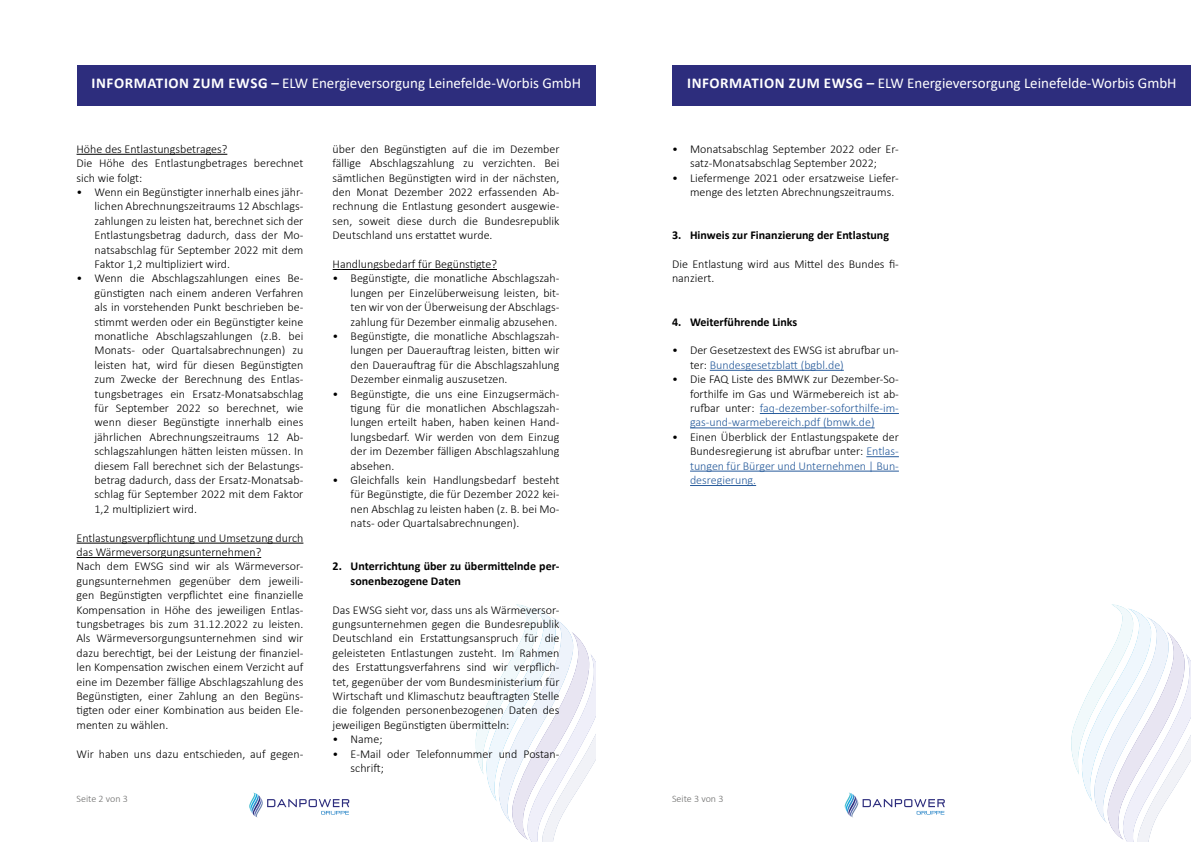
<style>
.page{position:relative;width:1191px;height:842px;background:#fff}
.page>*{position:absolute;margin:0;border:0;box-sizing:border-box;transform-origin:0 0}
.t1{font:15px "Calibri";color:#fff}
.t2{font:300 12px/14.4px "Calibri";color:#000;text-align:justify}
.t3{font:700 12px/14.4px "Calibri";color:#000}
.t4{font:300 10px "Calibri";color:#6d6d6c}
.s1{font-weight:700}
.s2{color:#275b9b}
</style>
<div class="page">
<svg style="left:475px;top:604px;width:120px;height:238px"></svg>
<svg style="left:1071px;top:604px;width:120px;height:238px"></svg>
<svg style="left:249px;top:793px;width:100px;height:24px"></svg>
<svg style="left:844px;top:793px;width:100px;height:24px"></svg>
<hr style="left:77px;top:154px;width:150px;height:1px;background:#000">
<hr style="left:77px;top:543px;width:226px;height:1px;background:#000">
<hr style="left:77px;top:557px;width:184px;height:1px;background:#000">
<hr style="left:333px;top:269px;width:164px;height:1px;background:#000">
<div style="left:77px;top:65px;width:518px;height:40px;background:#2d2d7d"></div>
<hr style="left:710px;top:370px;width:134px;height:1px;background:#275b9b">
<hr style="left:760px;top:413px;width:139px;height:1px;background:#275b9b">
<hr style="left:690px;top:428px;width:184px;height:1px;background:#275b9b">
<hr style="left:866px;top:456px;width:33px;height:1px;background:#275b9b">
<hr style="left:690px;top:471px;width:209px;height:1px;background:#275b9b">
<hr style="left:690px;top:485px;width:66px;height:1px;background:#275b9b">
<div style="left:672px;top:65px;width:519px;height:40px;background:#2d2d7d"></div>
<p class="t1" style="left:92px;top:73px;width:491px"><span class="s1">INFORMATION ZUM EWSG –</span> ELW Energieversorgung Leinefelde-Worbis GmbH</p>
<p class="t2" style="left:77px;top:141px;width:228px;text-align:left">Höhe des Entlastungsbetrages?<br>Die Höhe des Entlastungbetrages berechnet sich wie folgt:</p>
<p class="t2" style="left:95px;top:185px;width:210px;text-indent:-18px">• Wenn ein Begünstigter innerhalb eines jähr&shy;lichen Abrechnungszeitraums 12 Abschlags&shy;zahlungen zu leisten hat, berechnet sich der Entlastungsbetrag dadurch, dass der Mo&shy;natsabschlag für September 2022 mit dem Faktor 1,2 multipliziert wird.</p>
<p class="t2" style="left:95px;top:271px;width:210px;text-indent:-18px">• Wenn die Abschlagszahlungen eines Be&shy;günstigten nach einem anderen Verfahren als in vorstehenden Punkt beschrieben be&shy;stimmt werden oder ein Begünstigter keine monatliche Abschlagszahlungen (z.B. bei Monats- oder Quartalsabrechnungen) zu leisten hat, wird für diesen Begünstigten zum Zwecke der Berechnung des Entlas&shy;tungsbetrages ein Ersatz-Monatsabschlag für September 2022 so berechnet, wie wenn dieser Begünstigte innerhalb eines jährlichen Abrechnungszeitraums 12 Ab&shy;schlagszahlungen hätten leisten müssen. In diesem Fall berechnet sich der Belastungs&shy;betrag dadurch, dass der Ersatz-Monatsab&shy;schlag für September 2022 mit dem Faktor 1,2 multipliziert wird.</p>
<p class="t2" style="left:77px;top:530px;width:228px;text-align:left">Entlastungsverpflichtung und Umsetzung durch das Wärmeversorgungsunternehmen?<br>Nach dem EWSG sind wir als Wärmeversor&shy;gungsunternehmen gegenüber dem jeweili&shy;gen Begünstigten verpflichtet eine finanzielle Kompensation in Höhe des jeweiligen Entlas&shy;tungsbetrages bis zum 31.12.2022 zu leisten.<br>Als Wärmeversorgungsunternehmen sind wir dazu berechtigt, bei der Leistung der finanziel&shy;len Kompensation zwischen einem Verzicht auf eine im Dezember fällige Abschlagszahlung des Begünstigten, einer Zahlung an den Begüns&shy;tigten oder einer Kombination aus beiden Ele&shy;menten zu wählen.</p>
<p class="t2" style="left:77px;top:746px;width:228px">Wir haben uns dazu entschieden, auf gegen-</p>
<p class="t2" style="left:333px;top:141px;width:228px">über den Begünstigten auf die im Dezember fällige Abschlagszahlung zu verzichten. Bei sämtlichen Begünstigten wird in der nächsten, den Monat Dezember 2022 erfassenden Ab&shy;rechnung die Entlastung gesondert ausgewie&shy;sen, soweit diese durch die Bundesrepublik Deutschland uns erstattet wurde.</p>
<p class="t2" style="left:333px;top:257px;width:166px">Handlungsbedarf für Begünstigte?</p>
<p class="t2" style="left:351px;top:271px;width:210px;text-indent:-18px">• Begünstigte, die monatliche Abschlagszah&shy;lungen per Einzelüberweisung leisten, bit&shy;ten wir von der Überweisung der Abschlags&shy;zahlung für Dezember einmalig abzusehen.</p>
<p class="t2" style="left:351px;top:329px;width:210px;text-indent:-18px">• Begünstigte, die monatliche Abschlagszah&shy;lungen per Dauerauftrag leisten, bitten wir den Dauerauftrag für die Abschlagszahlung Dezember einmalig auszusetzen.</p>
<p class="t2" style="left:351px;top:386px;width:210px;text-indent:-18px">• Begünstigte, die uns eine Einzugsermäch&shy;tigung für die monatlichen Abschlagszah&shy;lungen erteilt haben, haben keinen Hand&shy;lungsbedarf. Wir werden von dem Einzug der im Dezember fälligen Abschlagszahlung absehen.</p>
<p class="t2" style="left:351px;top:473px;width:210px;text-indent:-18px">• Gleichfalls kein Handlungsbedarf besteht für Begünstigte, die für Dezember 2022 kei&shy;nen Abschlag zu leisten haben (z. B. bei Mo&shy;nats- oder Quartalsabrechnungen).</p>
<p class="t3" style="left:351px;top:559px;width:210px;text-indent:-18px">2. Unterrichtung über zu übermittelnde per&shy;sonenbezogene Daten</p>
<p class="t2" style="left:333px;top:602px;width:228px">Das EWSG sieht vor, dass uns als Wärmeversor&shy;gungsunternehmen gegen die Bundesrepublik Deutschland ein Erstattungsanspruch für die geleisteten Entlastungen zusteht. Im Rahmen des Erstattungsverfahrens sind wir verpflich&shy;tet, gegenüber der vom Bundesministerium für Wirtschaft und Klimaschutz beauftragten Stelle die folgenden personenbezogenen Daten des jeweiligen Begünstigten übermitteln:</p>
<p class="t2" style="left:333px;top:732px;width:51px">• Name;</p>
<p class="t2" style="left:351px;top:746px;width:210px;text-indent:-18px">• E-Mail oder Telefonnummer und Postan&shy;schrift;</p>
<p class="t1" style="left:687px;top:73px;width:491px"><span class="s1">INFORMATION ZUM EWSG –</span> ELW Energieversorgung Leinefelde-Worbis GmbH</p>
<p class="t2" style="left:672px;top:141px;width:228px;text-align:center">• Monatsabschlag September 2022 oder Er&shy;satz-Monatsabschlag September 2022;</p>
<p class="t2" style="left:690px;top:170px;width:210px;text-indent:-18px">• Liefermenge 2021 oder ersatzweise Liefer&shy;menge des letzten Abrechnungszeitraums.</p>
<p class="t3" style="left:672px;top:228px;width:218px">3. Hinweis zur Finanzierung der Entlastung</p>
<p class="t2" style="left:672px;top:257px;width:228px">Die Entlastung wird aus Mittel des Bundes fi&shy;nanziert.</p>
<p class="t3" style="left:672px;top:314px;width:127px">4. Weiterführende Links</p>
<p class="t2" style="left:690px;top:343px;width:210px;text-indent:-18px">• Der Gesetzestext des EWSG ist abrufbar un&shy;ter: <span class="s2">Bundesgesetzblatt (bgbl.de)</span></p>
<p class="t2" style="left:690px;top:372px;width:210px;text-indent:-18px">• Die FAQ Liste des BMWK zur Dezember-So&shy;forthilfe im Gas und Wärmebereich ist ab&shy;rufbar unter: <span class="s2">faq-dezember-soforthilfe-im&shy;gas-und-warmebereich.pdf (bmwk.de)</span></p>
<p class="t2" style="left:690px;top:429px;width:210px;text-indent:-18px">• Einen Überblick der Entlastungspakete der Bundesregierung ist abrufbar unter: <span class="s2">Entlas&shy;tungen für Bürger und Unternehmen | Bun&shy;desregierung.</span></p>
<p class="t4" style="left:77px;top:793px;width:53px">Seite 2 von 3</p>
<p class="t4" style="left:672px;top:793px;width:53px">Seite 3 von 3</p>
</div>
